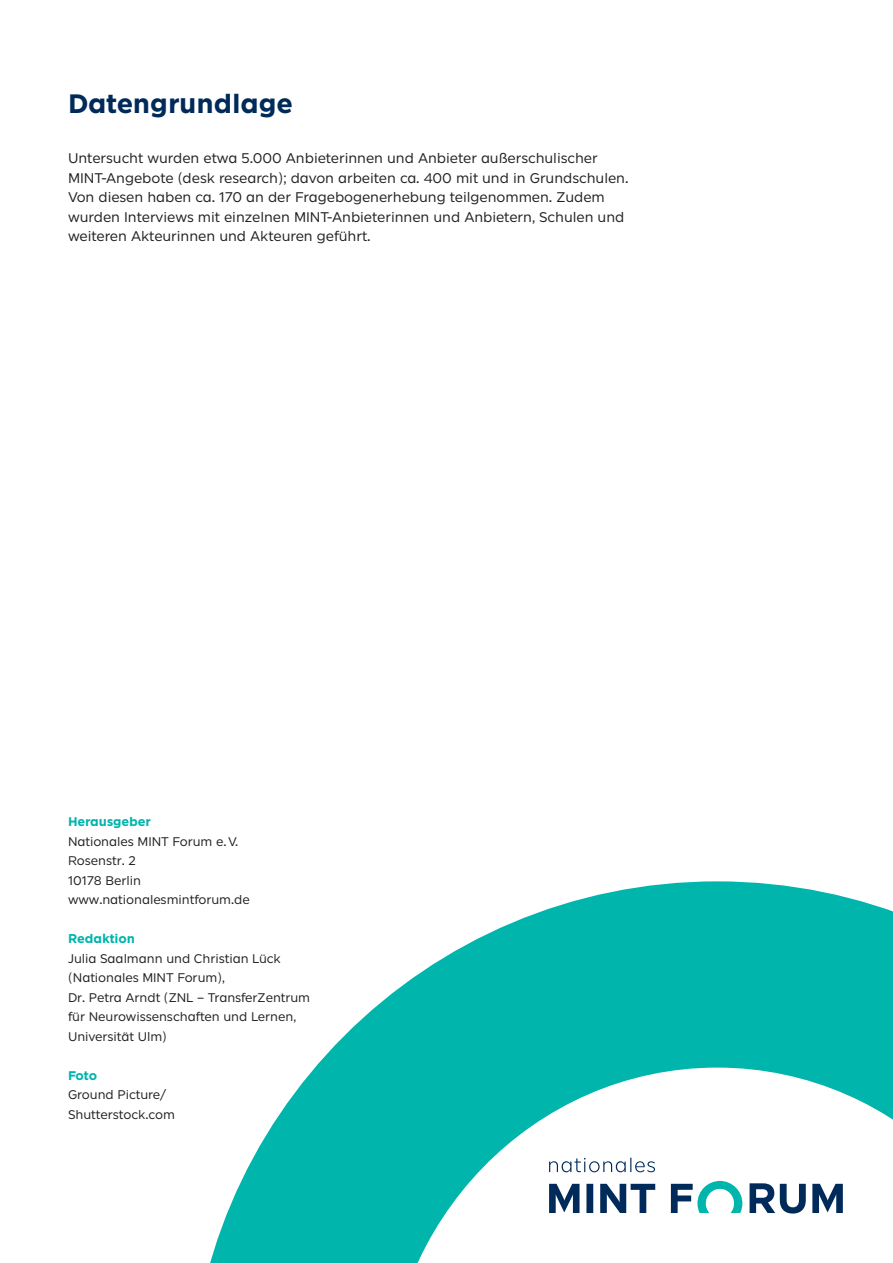
<style>
.page{position:relative;width:893px;height:1263px;background:#fff}
.page>*{position:absolute;margin:0;border:0;box-sizing:border-box;transform-origin:0 0}
.Head_20_25{font:700 27px "Smythe Sans Pro";letter-spacing:-.005em;color:#002a59}
.Body_1Sp_libü{font:14.25px/19.5px "Smythe Sans Pro";letter-spacing:-.005em;color:#231f20}
.Body_2Sp_Block{font:12.75px/19.5px "Smythe Sans Pro";letter-spacing:-.005em;color:#231f20}
.Body_2Sp_Block-2{font:700 12.75px "Smythe Sans Pro";letter-spacing:-.005em;color:#00b5ac}
</style>
<div class="page">
<svg style="left:210px;top:881px;width:683px;height:382px;fill:#00b5ac"></svg>
<svg style="left:549px;top:1158px;width:106px;height:14px"></svg>
<svg style="left:549px;top:1181px;width:294px;height:32px"></svg>
<p class="Head_20_25" style="left:68px;top:88px;width:226px">Datengrundlage</p>
<p class="Body_1Sp_libü" style="left:68px;top:148px;width:562px">Untersucht wurden etwa 5.000 Anbieterinnen und Anbieter außerschulischer MINT-Angebote (desk research); davon arbeiten ca. 400 mit und in Grundschulen.<br>Von diesen haben ca. 170 an der Fragebogenerhebung teilgenommen. Zudem wurden Interviews mit einzelnen MINT-Anbieterinnen und Anbietern, Schulen und weiteren Akteurinnen und Akteuren geführt.</p>
<p class="Body_2Sp_Block-2" style="left:68px;top:814px;width:84px">Herausgeber</p>
<p class="Body_2Sp_Block" style="left:68px;top:831px;width:172px">Nationales MINT Forum e.V.</p>
<p class="Body_2Sp_Block" style="left:68px;top:851px;width:69px">Rosenstr. 2</p>
<p class="Body_2Sp_Block" style="left:68px;top:870px;width:75px">10178 Berlin</p>
<p class="Body_2Sp_Block" style="left:68px;top:890px;width:183px">www.nationalesmintforum.de</p>
<p class="Body_2Sp_Block-2" style="left:68px;top:931px;width:69px">Redaktion</p>
<p class="Body_2Sp_Block" style="left:68px;top:948px;width:214px">Julia Saalmann und Christian Lück (Nationales MINT Forum),</p>
<p class="Body_2Sp_Block" style="left:68px;top:987px;width:244px">Dr. Petra Arndt (ZNL – TransferZentrum für Neurowissenschaften und Lernen,<br>Universität Ulm)</p>
<p class="Body_2Sp_Block-2" style="left:68px;top:1068px;width:31px">Foto</p>
<p class="Body_2Sp_Block" style="left:68px;top:1085px;width:109px">Ground Picture/<br>Shutterstock.com</p>
</div>
